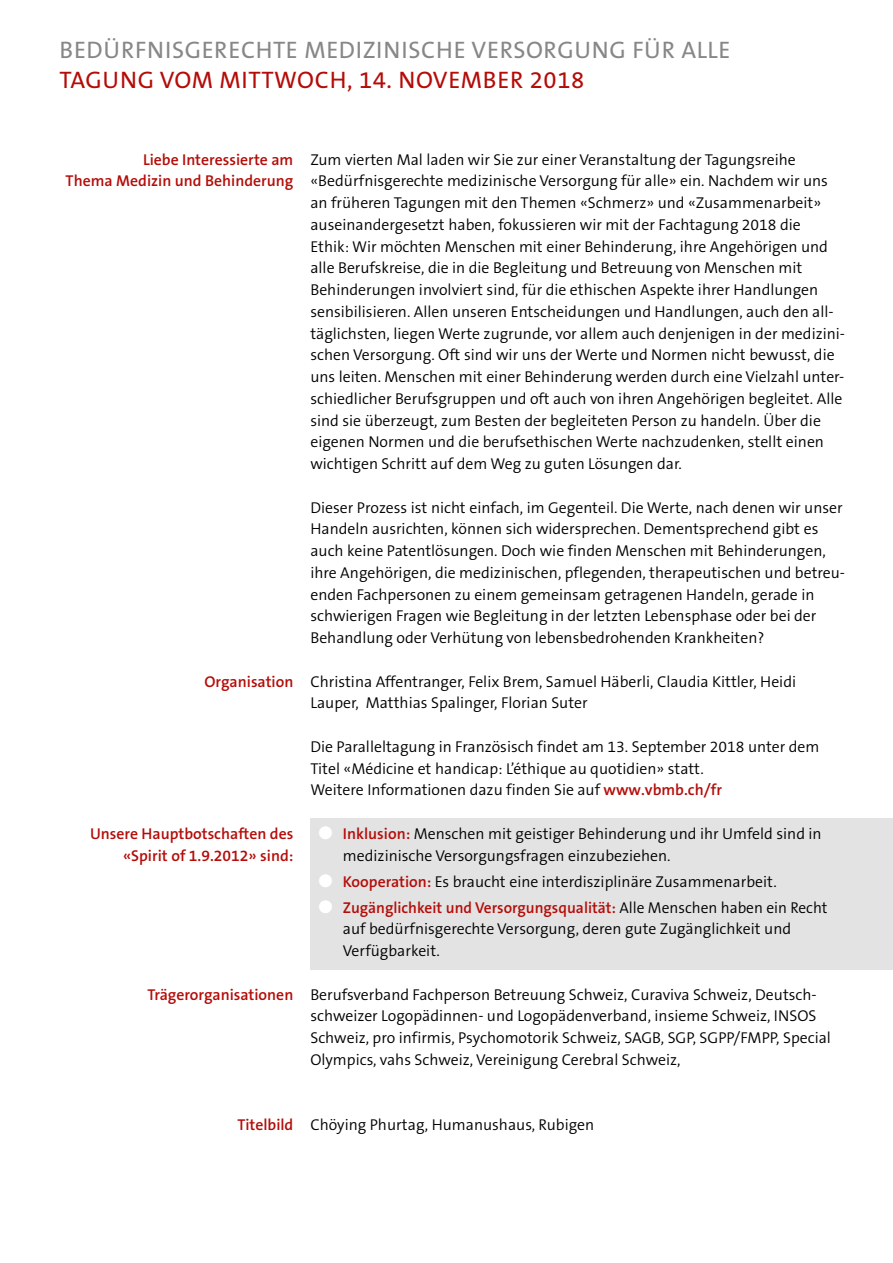
<style>
.page{position:relative;width:893px;height:1263px;background:#fff}
.page>*{position:absolute;margin:0;border:0;box-sizing:border-box;transform-origin:0 0}
.t1{font:24px "The Sans B5 Plain";letter-spacing:.025em;color:#868786}
.t2{font:24px "The Sans B5 Plain";letter-spacing:.025em;color:#b40c08}
.t3{font:300 15.75px/21.8px "The Sans B4";color:#000}
.t4{font:600 15.75px/21.8px "The Sans B6";color:#b40c08;text-align:right}
.s1{font-family:"The Sans B6";font-weight:600;color:#b40c08}
.s2{color:#fff}
.s3{font-family:"The Sans B4";font-weight:300;color:#000}
</style>
<div class="page">
<div style="left:310px;top:818px;width:583px;height:151px;background:#e3e3e3"></div>
<h1 class="t1" style="left:60px;top:37px;width:355px">BEDÜRFNISGERECHTE MEDIZI NISCH</h1>
<h1 class="t1" style="left:454px;top:37px;width:61px">E VERSOR</h1>
<h1 class="t1" style="left:557px;top:37px;width:175px">GUNG FÜR ALLE</h1>
<h1 class="t2" style="left:60px;top:67px;width:255px">TAGU NG VOM MI TTWOCH</h1>
<h1 class="t2" style="left:347px;top:67px;width:102px">, 14. NOVEMBE</h1>
<h1 class="t2" style="left:510px;top:67px;width:76px">R 2018</h1>
<p class="t4" style="left:66px;top:149px;width:229px">Liebe I nteressierte am<br>Thema Medizin und Behinderung</p>
<p class="t4" style="left:205px;top:671px;width:90px">Organisation</p>
<p class="t4" style="left:90px;top:823px;width:205px">U nsere Hauptbotschaften des «Spirit of 1.9.2012» sind:</p>
<p class="t4" style="left:147px;top:984px;width:147px">Trägerorganisationen</p>
<p class="t3" style="left:310px;top:149px;width:536px">Zum vierten Mal laden wir Sie zur einer Veranstaltung der Tagungsreihe «Bedürfnisgerechte medizinische Versorgung für alle» ein. Nachdem wir uns an früheren Tagungen mit den Themen «Schmerz» und «Zusammenarbeit» auseinandergesetzt haben, fokussieren wir mit der Fachtagung 2018 die<br>Ethik: Wir möchten Menschen mit einer Behinderung, ihre Angehörigen und alle Berufskreise, die in die Begleitung und Betreuung von Menschen mit Behinderungen involviert sind, für die ethischen Aspekte ihrer Handlungen sensibilisieren. Allen unseren Entscheidungen und Handlungen, auch den all&shy;täglichsten, liegen Werte zugrunde, vor allem auch denjenigen in der medizini&shy;schen Versorgung. Oft sind wir uns der Werte und Normen nicht bewusst, die uns leiten. Menschen mit einer Behinderung werden durch eine Vielzahl unter&shy;schiedlicher Berufsgruppen und oft auch von ihren Angehörigen begleitet. Alle sind sie überzeugt, zum Besten der begleiteten Person zu handeln. Über die eigenen Normen und die berufsethischen Werte nachzudenken, stellt einen wichtigen Schritt auf dem Weg zu guten Lösungen dar.</p>
<p class="t3" style="left:310px;top:497px;width:536px">Dieser Prozess ist nicht einfach, im Gegenteil. Die Werte, nach denen wir unser Handeln ausrichten, können sich widersprechen. Dementsprechend gibt es auch keine Patentlösungen. Doch wie finden Menschen mit Behinderungen, ihre Angehörigen, die medizinischen, pflegenden, therapeutischen und betreu&shy;enden Fachpersonen zu einem gemeinsam getragenen Handeln, gerade in schwierigen Fragen wie Begleitung in der letzten Lebensphase oder bei der Behandlung oder Verhütung von lebensbedrohenden Krankheiten?</p>
<p class="t3" style="left:310px;top:671px;width:487px">Christina Affentranger, Felix Brem, Samuel Häberli, Claudia Kittler, Heidi<br>Lauper, Matthias Spalinger, Florian Suter</p>
<p class="t3" style="left:310px;top:736px;width:511px">Die Paralleltagung in Französisch findet am 13. September 2018 unter dem<br>Titel «Médicine et handicap: L’éthique au quotidien» statt.<br>Weitere Informationen dazu finden Sie auf <span class="s1">www.vbmb.ch/fr</span></p>
<p class="t3" style="left:343px;top:823px;width:480px;text-indent:-25px"><span class="s2">●</span> <span class="s1">Inklusion:</span> Menschen mit geistiger Behinderung und ihr Umfeld sind in medizinische Versorgungsfragen einzubeziehen.</p>
<p class="t3" style="left:318px;top:871px;width:460px"><span class="s2">●</span> <span class="s1">Kooperation:</span> Es braucht eine interdisziplinäre Zusammenarbeit.</p>
<p class="t4" style="left:318px;top:897px;width:511px"><span class="s2">●</span> Zugänglichkeit und Versorgungsqualität: <span class="s3">Alle Menschen haben ein Recht</span></p>
<p class="t3" style="left:343px;top:919px;width:450px">auf bedürfnisgerechte Versorgung, deren gute Zugänglichkeit und<br>Verfügbarkeit.</p>
<p class="t3" style="left:310px;top:984px;width:522px">Berufsverband Fachperson Betreuung Schweiz, Curaviva Schweiz, Deutsch&shy;schweizer Logopädinnen- und Logopädenverband, insieme Schweiz, INSOS Schweiz, pro infirmis, Psychomotorik Schweiz, SAGB, SGP, SGPP/FMPP, Special Olympics, vahs Schweiz, Vereinigung Cerebral Schweiz,</p>
<p class="t4" style="left:237px;top:1114px;width:57px">Titelbild</p>
<p class="t3" style="left:310px;top:1115px;width:285px">Chöying Phurtag, Humanushaus, Rubigen</p>
</div>
